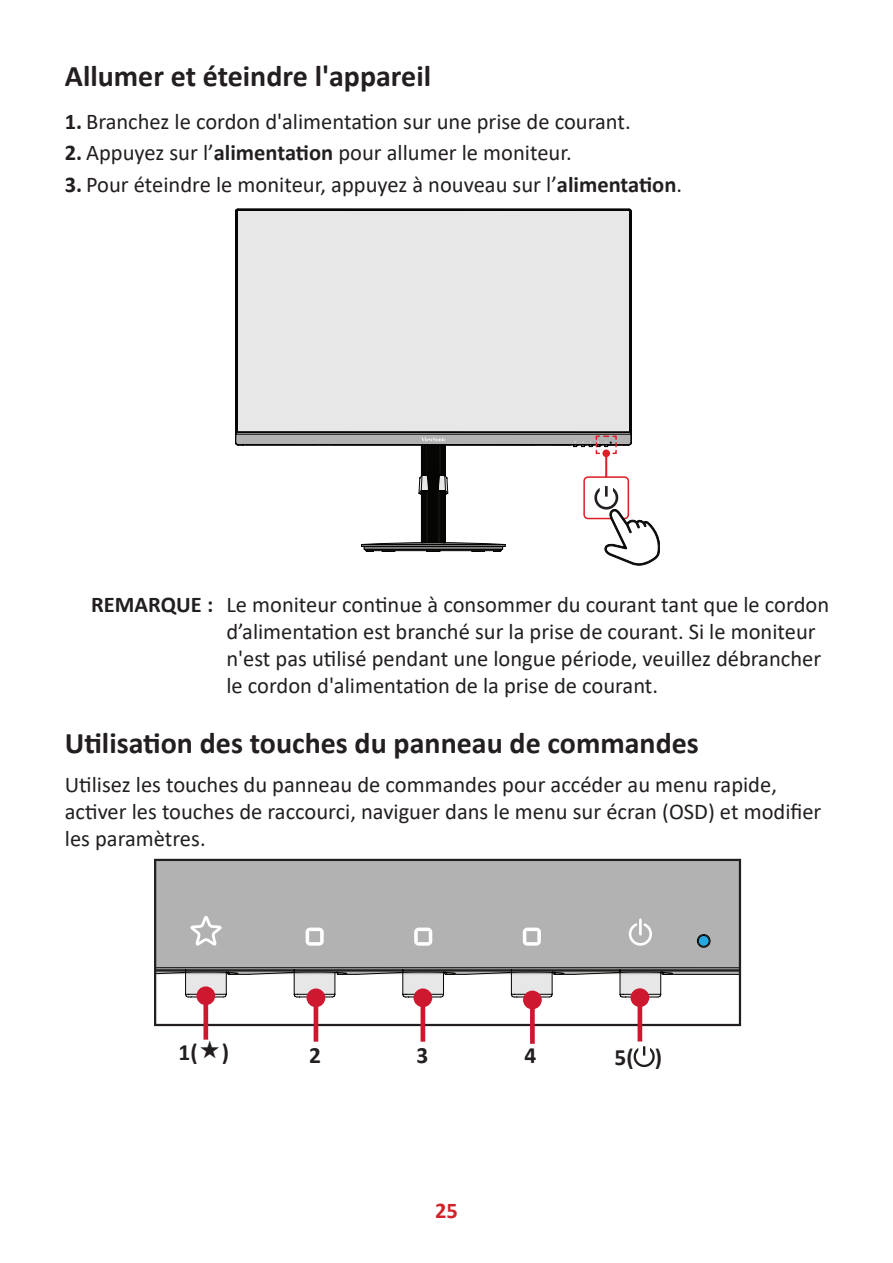
<style>
.page{position:relative;width:893px;height:1263px;background:#fff}
.page>*{position:absolute;margin:0;border:0;box-sizing:border-box;transform-origin:0 0}
.t1{font:700 30px "Calibri";color:#231f20}
.t2{font:700 23.4px "Calibri";color:#231f20}
.t3{font:22.5px/27px "Calibri";color:#231f20}
.t4{font:700 22.5px "Calibri";color:#d1232a}
.s1{font-weight:700}
</style>
<div class="page">
<svg style="left:235px;top:209px;width:396px;height:338px"></svg>
<svg style="left:361px;top:437px;width:144px;height:115px"></svg>
<div style="left:584px;top:477px;width:44px;height:41px;background:#fff;border-radius:4px"></div>
<div style="left:583px;top:476px;width:46px;height:43px;border:2px solid #dd1f28;border-radius:4px"></div>
<svg style="left:574px;top:435px;width:44px;height:20px"></svg>
<hr style="left:605px;top:453px;width:2px;height:24px;background:#dd1f28">
<div style="left:602px;top:449px;width:8px;height:8px;background:#dd1f28;border-radius:50%"></div>
<svg style="left:594px;top:486px;width:66px;height:79px"></svg>
<div style="left:157px;top:862px;width:581px;height:113px;background:#b2b2b2"></div>
<svg style="left:157px;top:916px;width:553px;height:82px"></svg>
<div style="left:154px;top:859px;width:587px;height:167px;border:2px solid #231f20"></div>
<div style="left:203px;top:996px;width:5px;height:44px;background:#ce182f"></div>
<div style="left:196px;top:986px;width:19px;height:19px;background:#ce182f;border-radius:50%"></div>
<hr style="left:314px;top:998px;width:4px;height:44px;background:#ce182f">
<div style="left:307px;top:988px;width:18px;height:19px;background:#ce182f;border-radius:50%"></div>
<hr style="left:421px;top:998px;width:4px;height:44px;background:#ce182f">
<div style="left:414px;top:988px;width:18px;height:19px;background:#ce182f;border-radius:50%"></div>
<div style="left:530px;top:1000px;width:5px;height:44px;background:#ce182f"></div>
<div style="left:523px;top:990px;width:19px;height:19px;background:#ce182f;border-radius:50%"></div>
<hr style="left:638px;top:998px;width:4px;height:43px;background:#ce182f">
<div style="left:630px;top:988px;width:19px;height:19px;background:#ce182f;border-radius:50%"></div>
<svg style="left:634px;top:1046px;width:21px;height:21px"></svg>
<h1 class="t1" style="left:65px;top:55px;width:368px">Allumer et éteindre l'appareil</h1>
<p class="t3" style="left:65px;top:108px;width:567px"><span class="s1">1.</span> Branchez le cordon d'alimentation sur une prise de courant.</p>
<p class="t3" style="left:65px;top:139px;width:508px"><span class="s1">2.</span> Appuyez sur l’<span class="s1">alimentation</span> pour allumer le moniteur.</p>
<p class="t3" style="left:65px;top:170px;width:619px"><span class="s1">3.</span> Pour éteindre le moniteur, appuyez à nouveau sur l’<span class="s1">alimentation</span>.</p>
<p class="t3" style="left:226px;top:591px;width:604px;text-indent:-135px"><span class="s1">REMARQUE :</span> Le moniteur continue à consommer du courant tant que le cordon d’alimentation est branché sur la prise de courant. Si le moniteur n'est pas utilisé pendant une longue période, veuillez débrancher le cordon d'alimentation de la prise de courant.</p>
<h1 class="t1" style="left:65px;top:722px;width:636px">Utilisation des touches du panneau de commandes</h1>
<p class="t3" style="left:65px;top:770px;width:758px">Utilisez les touches du panneau de commandes pour accéder au menu rapide, activer les touches de raccourci, naviguer dans le menu sur écran (OSD) et modifier les paramètres.</p>
<p class="t2" style="left:179px;top:1035px;width:52px">1( )</p>
<p class="t2" style="left:309px;top:1038px;width:13px">2</p>
<p class="t2" style="left:416px;top:1038px;width:13px">3</p>
<p class="t2" style="left:525px;top:1038px;width:13px">4</p>
<p class="t2" style="left:614px;top:1041px;width:49px">5( )</p>
<p class="t4" style="left:435px;top:1194px;width:24px">25</p>
</div>
